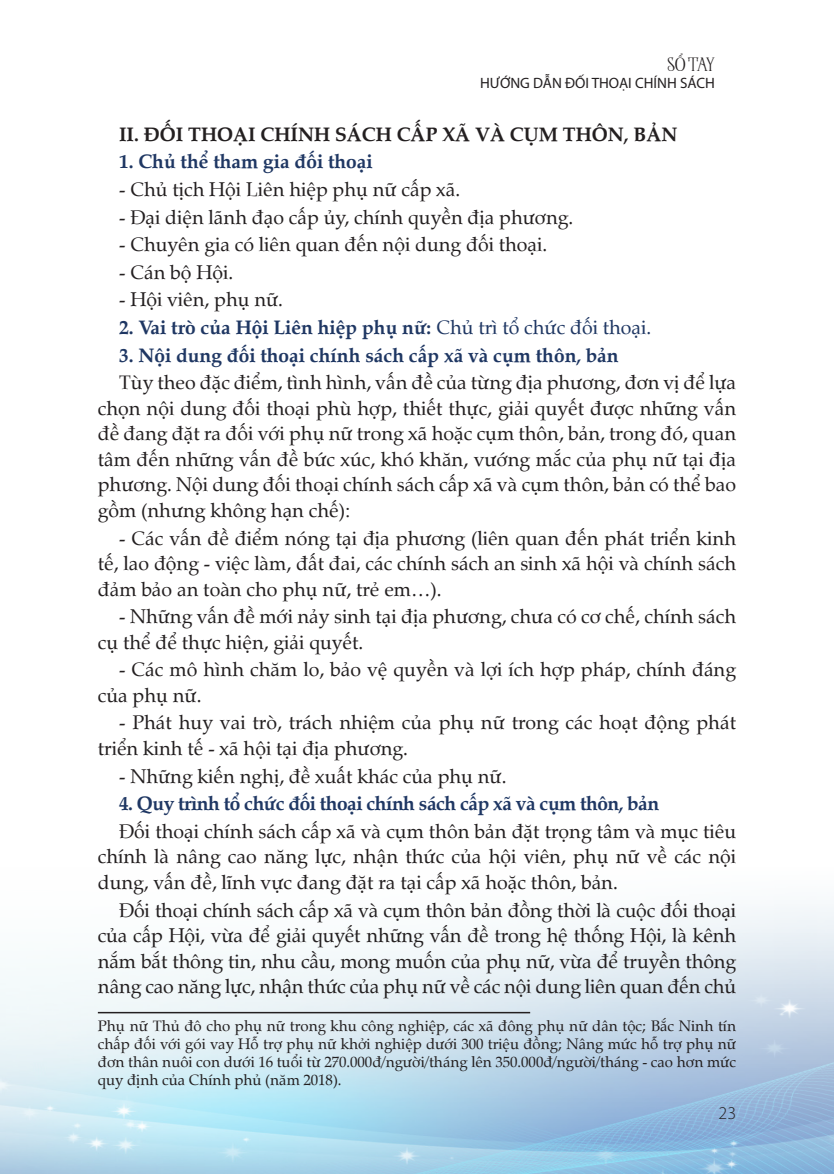
<style>
.page{position:relative;width:834px;height:1174px;background:#fff}
.page>*{position:absolute;margin:0;border:0;box-sizing:border-box;transform-origin:0 0}
.t1{font:19.5px/25.5px "UVN Viet Sach";color:#231f20;text-align:justify}
._1{font:700 19.5px "UVN Viet Sach";color:#1f3763}
._1-2{font:700 19.5px "UVN Viet Sach";letter-spacing:-.025em;color:#1f3763}
.I{font:700 19.5px "UVN Viet Sach";color:#231f20}
.t2{font:300 18px "Myriad Pro";color:#231f20}
.t3{font:15px/18px "UVN Viet Sach";color:#231f20;text-align:justify}
.t4{font:15px "Myriad Pro";color:#231f20}
.t5{font:13.5px "SVN Wallington";color:#231f20}
.s1{font-weight:400}
</style>
<div class="page">
<hr style="left:98px;top:1012px;width:432px;height:1px;background:#231f20">
<p class="t5" style="left:667px;top:58px;width:48px">SỔ TAY</p>
<p class="t4" style="left:480px;top:74px;width:236px">HƯỚNG DẪN ĐỐI THOẠI CHÍNH SÁCH</p>
<p class="I" style="left:119px;top:119px;width:560px">II. ĐỐI THOẠI CHÍNH SÁCH CẤP XÃ VÀ CỤM THÔN, BẢN</p>
<p class="_1" style="left:119px;top:147px;width:255px">1. Chủ thể tham gia đối thoại</p>
<p class="t1" style="left:119px;top:175px;width:342px">- Chủ tịch Hội Liên hiệp phụ nữ cấp xã.</p>
<p class="t1" style="left:119px;top:203px;width:455px">- Đại diện lãnh đạo cấp ủy, chính quyền địa phương.</p>
<p class="t1" style="left:119px;top:230px;width:429px">- Chuyên gia có liên quan đến nội dung đối thoại.</p>
<p class="t1" style="left:119px;top:258px;width:115px">- Cán bộ Hội.</p>
<p class="t1" style="left:119px;top:286px;width:165px">- Hội viên, phụ nữ.</p>
<p class="_1" style="left:119px;top:312px;width:533px">2. Vai trò của Hội Liên hiệp phụ nữ: <span class="s1">Chủ trì tổ chức đối thoại.</span></p>
<p class="_1" style="left:119px;top:340px;width:501px">3. Nội dung đối thoại chính sách cấp xã và cụm thôn, bản</p>
<p class="t1" style="left:98px;top:368px;width:639px;text-indent:21px">Tùy theo đặc điểm, tình hình, vấn đề của từng địa phương, đơn vị để lựa chọn nội dung đối thoại phù hợp, thiết thực, giải quyết được những vấn đề đang đặt ra đối với phụ nữ trong xã hoặc cụm thôn, bản, trong đó, quan tâm đến những vấn đề bức xúc, khó khăn, vướng mắc của phụ nữ tại địa phương. Nội dung đối thoại chính sách cấp xã và cụm thôn, bản có thể bao gồm (nhưng không hạn chế):</p>
<p class="t1" style="left:98px;top:524px;width:639px;text-indent:21px">- Các vấn đề điểm nóng tại địa phương (liên quan đến phát triển kinh tế, lao động - việc làm, đất đai, các chính sách an sinh xã hội và chính sách đảm bảo an toàn cho phụ nữ, trẻ em…).</p>
<p class="t1" style="left:98px;top:602px;width:639px;text-indent:21px">- Những vấn đề mới nảy sinh tại địa phương, chưa có cơ chế, chính sách cụ thể để thực hiện, giải quyết.</p>
<p class="t1" style="left:98px;top:655px;width:639px;text-indent:21px">- Các mô hình chăm lo, bảo vệ quyền và lợi ích hợp pháp, chính đáng của phụ nữ.</p>
<p class="t1" style="left:98px;top:708px;width:639px;text-indent:21px">- Phát huy vai trò, trách nhiệm của phụ nữ trong các hoạt động phát triển kinh tế - xã hội tại địa phương.</p>
<p class="t1" style="left:119px;top:762px;width:389px">- Những kiến nghị, đề xuất khác của phụ nữ.</p>
<p class="_1-2" style="left:119px;top:788px;width:541px">4. Quy trình tổ chức đối thoại chính sách cấp xã và cụm thôn, bản</p>
<p class="t1" style="left:98px;top:817px;width:639px;text-indent:21px">Đối thoại chính sách cấp xã và cụm thôn bản đặt trọng tâm và mục tiêu chính là nâng cao năng lực, nhận thức của hội viên, phụ nữ về các nội dung, vấn đề, lĩnh vực đang đặt ra tại cấp xã hoặc thôn, bản.</p>
<p class="t1" style="left:98px;top:895px;width:639px;text-indent:21px">Đối thoại chính sách cấp xã và cụm thôn bản đồng thời là cuộc đối thoại của cấp Hội, vừa để giải quyết những vấn đề trong hệ thống Hội, là kênh nắm bắt thông tin, nhu cầu, mong muốn của phụ nữ, vừa để truyền thông nâng cao năng lực, nhận thức của phụ nữ về các nội dung liên quan đến chủ</p>
<p class="t3" style="left:98px;top:1015px;width:639px">Phụ nữ Thủ đô cho phụ nữ trong khu công nghiệp, các xã đông phụ nữ dân tộc; Bắc Ninh tín chấp đối với gói vay Hỗ trợ phụ nữ khởi nghiệp dưới 300 triệu đồng; Nâng mức hỗ trợ phụ nữ đơn thân nuôi con dưới 16 tuổi từ 270.000đ/người/tháng lên 350.000đ/người/tháng - cao hơn mức quy định của Chính phủ (năm 2018).</p>
<p class="t2" style="left:718px;top:1102px;width:19px">23</p>
</div>
